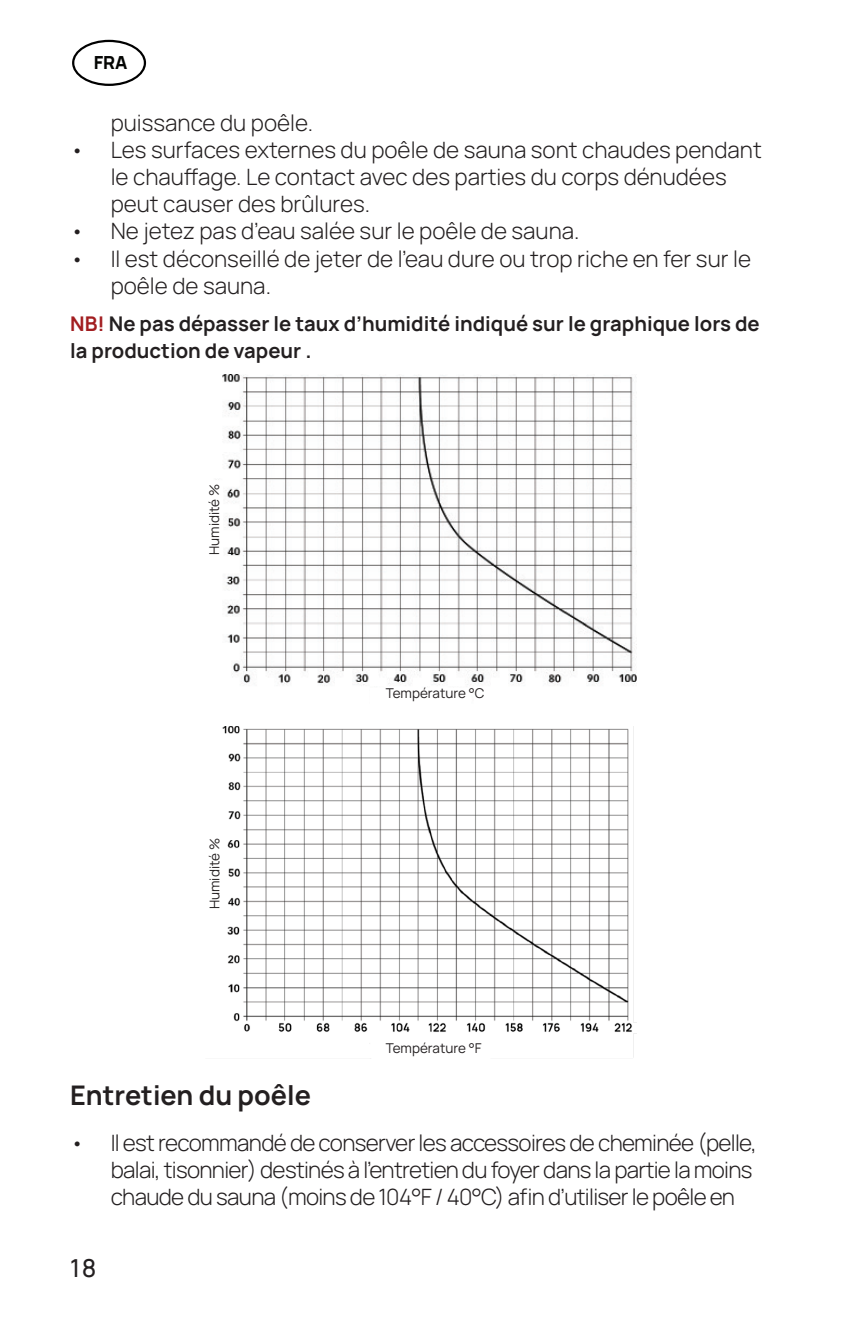
<style>
.page{position:relative;width:842px;height:1340px;background:#fff}
.page>*{position:absolute;margin:0;border:0;box-sizing:border-box;transform-origin:0 0}
.Pealkiri_väike{font:700 27px "Manrope";color:#231f20}
.t1{font:500 24.75px "Manrope";color:#231f20}
.t2{font:300 22.5px/27px "Manrope";color:#231f20}
.t3{font:300 22.5px/27px "Manrope";letter-spacing:-.03em;color:#231f20}
.Emphasis__NB__WARNIN{font:700 20.25px/27px "Manrope";color:#231f20}
.Pealkiri_väike-2{font:800 18px "Manrope";color:#040503}
.leib{font:13.5px "Manrope";color:#231f20}
.s1{color:#a21d20}
</style>
<div class="page">
<img style="left:222px;top:375px;width:414px;height:310px">
<img style="left:222px;top:726px;width:414px;height:333px">
<div style="left:203px;top:480px;width:20px;height:82px;background:#fff"></div>
<div style="left:205px;top:832px;width:19px;height:82px;background:#fff"></div>
<div style="left:371px;top:1038px;width:119px;height:27px;background:#fff"></div>
<svg style="left:72px;top:40px;width:74px;height:46px"></svg>
<p class="Pealkiri_väike-2" style="left:94px;top:47px;width:35px">FRA</p>
<p class="t2" style="left:111px;top:109px;width:204px">puissance du poêle.</p>
<p class="t2" style="left:111px;top:136px;width:653px;text-indent:-40px">• Les surfaces externes du poêle de sauna sont chaudes pendant le chauffage. Le contact avec des parties du corps dénudées peut causer des brûlures.</p>
<p class="t2" style="left:70px;top:217px;width:511px">• Ne jetez pas d’eau salée sur le poêle de sauna.</p>
<p class="t2" style="left:111px;top:244px;width:642px;text-indent:-40px">• Il est déconseillé de jeter de l’eau dure ou trop riche en fer sur le poêle de sauna.</p>
<p class="Emphasis__NB__WARNIN" style="left:70px;top:308px;width:691px"><span class="s1">NB!</span> Ne pas dépasser le taux d’humidité indiqué sur le graphique lors de la production de vapeur .</p>
<p class="leib" style="left:204px;top:555px;width:73px;rotate:-90deg">Humidité %</p>
<p class="leib" style="left:204px;top:909px;width:73px;rotate:-90deg">Humidité %</p>
<p class="leib" style="left:386px;top:683px;width:100px">Température °C</p>
<p class="leib" style="left:386px;top:1037px;width:97px">Température °F</p>
<p class="Pealkiri_väike" style="left:70px;top:1072px;width:242px">Entretien du poêle</p>
<p class="t3" style="left:111px;top:1128px;width:648px;text-indent:-40px">• Il est recommandé de conserver les accessoires de cheminée (pelle, balai, tisonnier) destinés à l’entretien du foyer dans la partie la moins chaude du sauna (moins de 104°F / 40°C) afin d’utiliser le poêle en</p>
<p class="t1" style="left:70px;top:1248px;width:28px">18</p>
</div>
